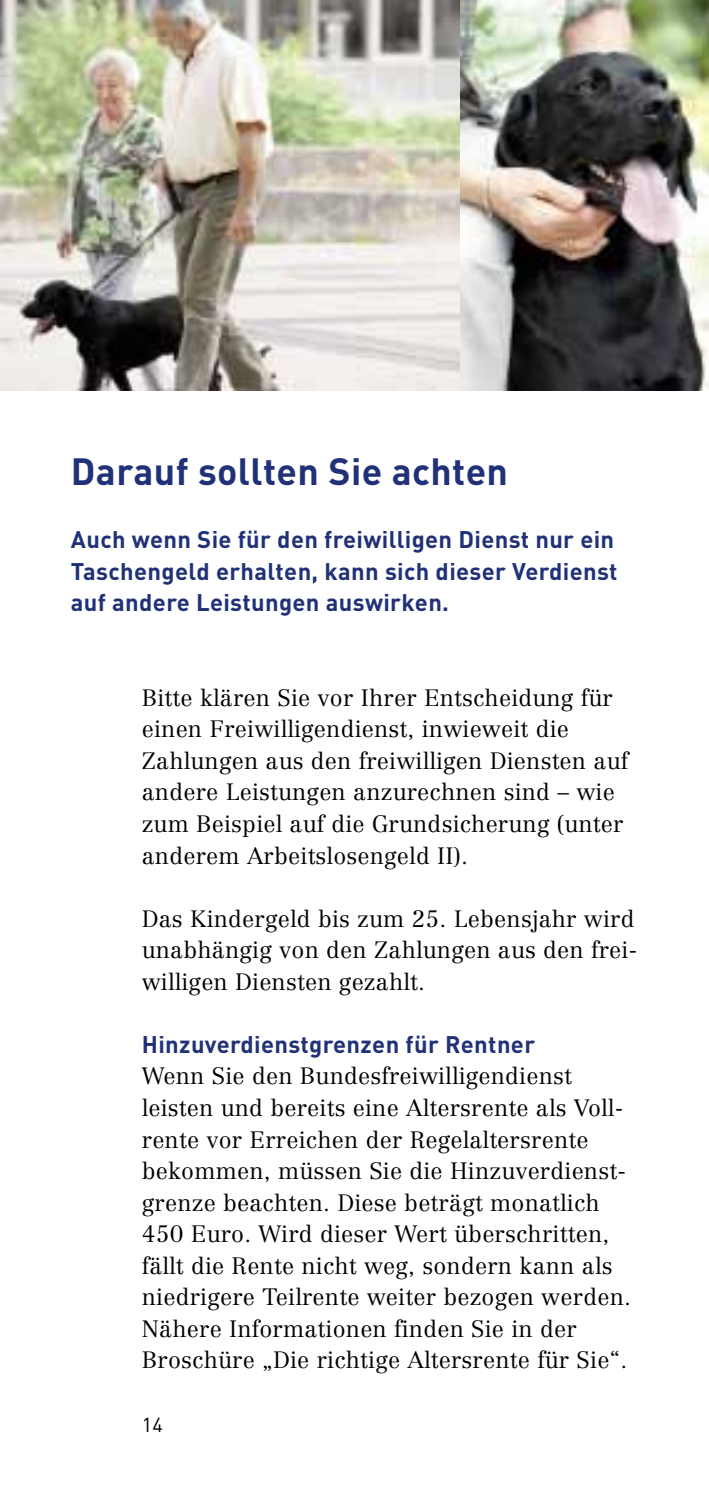
<style>
.page{position:relative;width:709px;height:1489px;background:#fff}
.page>*{position:absolute;margin:0;border:0;box-sizing:border-box;transform-origin:0 0}
.t1{font:700 37.5px "DIN";letter-spacing:.01em;color:#213178}
.t2{font:700 23.75px/31.5px "DIN";letter-spacing:.015em;color:#213178}
.t3{font:300 23.25px/31.5px "Centennial";letter-spacing:.01em;color:#000}
.t4{font:20px "DIN";color:#000}
</style>
<div class="page">
<img style="left:0;top:0;width:709px;height:390px">
<h2 class="t1" style="left:71px;top:447px;width:439px">Darauf sollten Sie achten</h2>
<p class="t2" style="left:71px;top:522px;width:548px">Auch wenn Sie für den freiwilligen Dienst nur ein<br>Taschengeld erhalten, kann sich dieser Verdienst auf andere Leistungen auswirken.</p>
<p class="t3" style="left:142px;top:681px;width:488px">Bitte klären Sie vor Ihrer Entscheidung für einen Freiwilligendienst, inwieweit die Zahlungen aus den freiwilligen Diensten auf andere Leistungen anzurechnen sind – wie zum Beispiel auf die Grundsicherung (unter anderem Arbeitslosengeld II).</p>
<p class="t3" style="left:142px;top:902px;width:497px;text-align:justify">Das Kindergeld bis zum 25. Lebensjahr wird unabhängig von den Zahlungen aus den frei&shy;willigen Diensten gezahlt.</p>
<h3 class="t2" style="left:142px;top:1027px;width:395px">Hinzuverdienstgrenzen für Rentner</h3>
<p class="t3" style="left:142px;top:1060px;width:490px">Wenn Sie den Bundesfreiwilligendienst leisten und bereits eine Altersrente als Voll&shy;rente vor Erreichen der Regelaltersrente bekommen, müssen Sie die Hinzuverdienst&shy;grenze beachten. Diese beträgt monatlich 450 Euro. Wird dieser Wert überschritten, fällt die Rente nicht weg, sondern kann als niedrigere Teilrente weiter bezogen werden.<br>Nähere Informationen finden Sie in der Broschüre „Die richtige Altersrente für Sie“.</p>
<p class="t4" style="left:142px;top:1411px;width:23px">14</p>
</div>
